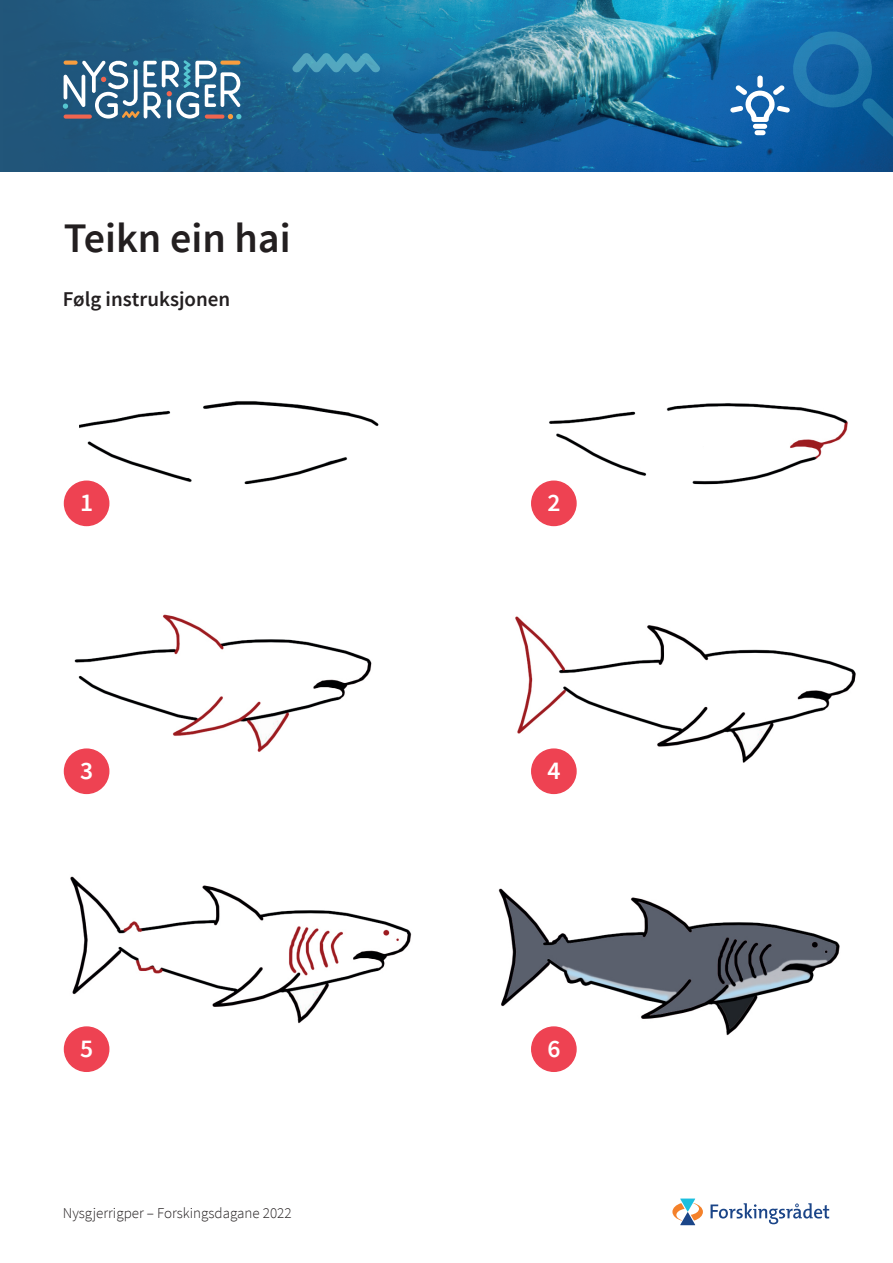
<style>
.page{position:relative;width:893px;height:1263px;background:#fff}
.page>*{position:absolute;margin:0;border:0;box-sizing:border-box;transform-origin:0 0}
.t1{font:600 42px "Source Sans Pro";color:#231f20}
.t2{font:600 25.5px "Source Sans Pro";color:#fff}
.t3{font:600 21px "Source Sans Pro";color:#231f20}
.t4{font:300 15px "Source Sans Pro";color:#231f20}
</style>
<div class="page">
<img style="left:691px;top:0;width:202px;height:172px">
<img style="left:0;top:0;width:691px;height:172px">
<svg style="left:292px;top:53px;width:88px;height:20px;background:#3b90b2"></svg>
<svg style="left:63px;top:60px;width:178px;height:59px"></svg>
<svg style="left:220px;top:61px;width:20px;height:4px"></svg>
<svg style="left:730px;top:30px;width:163px;height:123px;background:#1968a7"></svg>
<svg style="left:672px;top:1198px;width:31px;height:27px"></svg>
<svg style="left:710px;top:1203px;width:119px;height:21px"></svg>
<img style="left:63px;top:401px;width:793px;height:635px">
<div style="left:65px;top:481px;width:44px;height:44px;background:#ee4252;border-radius:50%"></div>
<div style="left:64px;top:480px;width:45px;height:46px;border:2px solid #ee4252;border-radius:50%"></div>
<div style="left:65px;top:749px;width:44px;height:44px;background:#ee4252;border-radius:50%"></div>
<div style="left:64px;top:748px;width:45px;height:46px;border:2px solid #ee4252;border-radius:50%"></div>
<div style="left:65px;top:1027px;width:44px;height:44px;background:#ee4252;border-radius:50%"></div>
<div style="left:64px;top:1026px;width:45px;height:46px;border:2px solid #ee4252;border-radius:50%"></div>
<div style="left:532px;top:481px;width:44px;height:44px;background:#ee4252;border-radius:50%"></div>
<div style="left:531px;top:480px;width:46px;height:46px;border:2px solid #ee4252;border-radius:50%"></div>
<div style="left:532px;top:749px;width:44px;height:44px;background:#ee4252;border-radius:50%"></div>
<div style="left:531px;top:748px;width:46px;height:46px;border:2px solid #ee4252;border-radius:50%"></div>
<div style="left:532px;top:1027px;width:44px;height:44px;background:#ee4252;border-radius:50%"></div>
<div style="left:531px;top:1026px;width:46px;height:46px;border:2px solid #ee4252;border-radius:50%"></div>
<h1 class="t1" style="left:64px;top:212px;width:229px">Teikn ein hai</h1>
<h3 class="t3" style="left:63px;top:286px;width:169px">Følg instruksjonen</h3>
<h2 class="t2" style="left:80px;top:486px;width:15px">1</h2>
<h2 class="t2" style="left:80px;top:754px;width:15px">3</h2>
<h2 class="t2" style="left:80px;top:1032px;width:15px">5</h2>
<p class="t4" style="left:63px;top:1203px;width:230px">Nysgjerrigper – Forskingsdagane 2022</p>
<h2 class="t2" style="left:547px;top:486px;width:15px">2</h2>
<h2 class="t2" style="left:547px;top:754px;width:15px">4</h2>
<h2 class="t2" style="left:547px;top:1032px;width:15px">6</h2>
</div>
